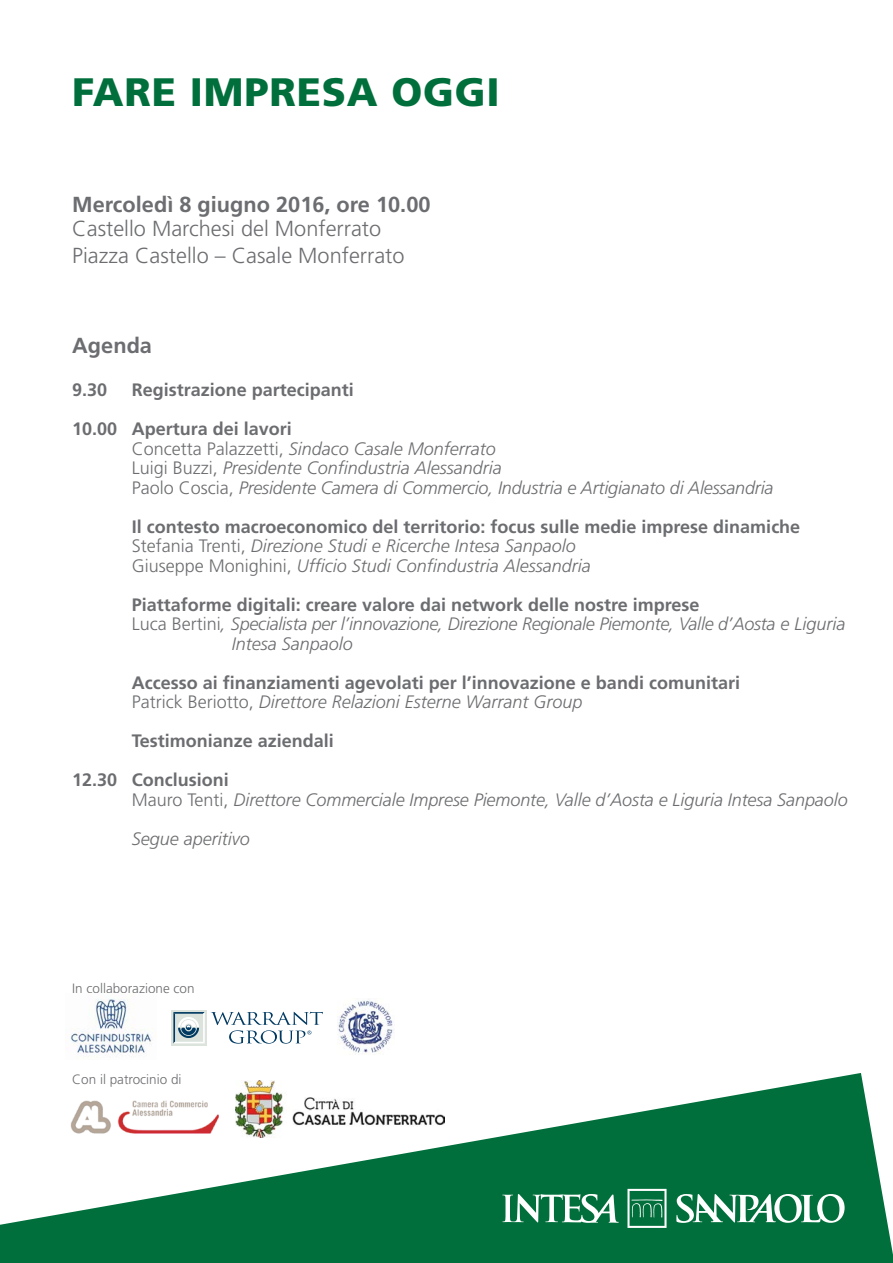
<style>
.page{position:relative;width:893px;height:1263px;background:#fff}
.page>*{position:absolute;margin:0;border:0;box-sizing:border-box;transform-origin:0 0}
.t1{font:900 39.75px "Frutiger";letter-spacing:.02em;color:#006f3c}
.t2{font:300 21.75px/26.4px "Frutiger";color:#6c6d70}
.t3{font:700 21.75px "Frutiger";color:#6c6d70}
.t4{font:italic 300 18px/19.5px "Frutiger";letter-spacing:-.005em;color:#6c6d70}
.t5{font:700 18px/39px "Frutiger";color:#6c6d70}
.t6{font:300 13.5px "Frutiger";color:#6c6d70}
.s1{font-style:normal}
.s2{font-weight:700;font-style:normal}
.s3{font-weight:300}
.s4{font-weight:300;font-style:italic}
</style>
<div class="page">
<svg style="left:0;top:1073px;width:893px;height:190px;fill:#006f3c"></svg>
<svg style="left:676px;top:1194px;width:169px;height:29px"></svg>
<svg style="left:502px;top:1194px;width:117px;height:29px"></svg>
<svg style="left:627px;top:1189px;width:40px;height:39px;background:#42946e"></svg>
<img style="left:338px;top:998px;width:56px;height:57px">
<img style="left:67px;top:1087px;width:157px;height:58px">
<img style="left:66px;top:999px;width:88px;height:59px">
<div style="left:171px;top:1010px;width:36px;height:36px;background:linear-gradient(to right,#dbe3dc,#dbe3dc)"></div>
<svg style="left:173px;top:1012px;width:32px;height:31px"></svg>
<svg style="left:211px;top:1012px;width:112px;height:32px"></svg>
<img style="left:235px;top:1080px;width:210px;height:57px">
<h1 class="t1" style="left:72px;top:68px;width:429px">FARE IMPRESA OGGI</h1>
<p class="t3" style="left:72px;top:192px;width:360px">Mercoledì 8 giugno 2016, ore 10.00</p>
<p class="t2" style="left:72px;top:216px;width:334px">Castello Marchesi del Monferrato<br>Piazza Castello – Casale Monferrato</p>
<p class="t3" style="left:72px;top:333px;width:81px">Agenda</p>
<p class="t5" style="left:72px;top:370px;width:37px">9.30</p>
<p class="t5" style="left:72px;top:370px;width:283px;text-indent:60px">Registrazione partecipanti<br>10.00 Apertura dei lavori</p>
<p class="t4" style="left:132px;top:439px;width:643px"><span class="s1">Concetta Palazzetti,</span> Sindaco Casale Monferrato<br><span class="s1">Luigi Buzzi,</span> Presidente Confindustria Alessandria<br><span class="s1">Paolo Coscia,</span> Presidente Camera di Commercio, Industria e Artigianato di Alessandria</p>
<p class="t4" style="left:132px;top:517px;width:670px"><span class="s2">Il contesto macroeconomico del territorio: focus sulle medie imprese dinamiche<br></span><span class="s1">Stefania Trenti,</span> Direzione Studi e Ricerche Intesa Sanpaolo<br><span class="s1">Giuseppe Monighini,</span> Ufficio Studi Confindustria Alessandria</p>
<p class="t5" style="left:132px;top:585px;width:569px">Piattaforme digitali: creare valore dai network delle nostre imprese</p>
<p class="t4" style="left:132px;top:614px;width:715px"><span class="s1">Luca Bertini</span>, Specialista per l’innovazione, Direzione Regionale Piemonte, Valle d’Aosta e Liguria</p>
<p class="t4" style="left:232px;top:634px;width:123px">Intesa Sanpaolo</p>
<p class="t5" style="left:132px;top:673px;width:610px;line-height:19.5px">Accesso ai finanziamenti agevolati per l’innovazione e bandi comunitari<br><span class="s3">Patrick Beriotto,</span> <span class="s4">Direttore Relazioni Esterne Warrant Group</span></p>
<p class="t5" style="left:72px;top:721px;width:263px;text-indent:60px">Testimonianze aziendali<br>12.30 Conclusioni</p>
<p class="t4" style="left:132px;top:780px;width:717px;line-height:39px"><span class="s1">Mauro Tenti,</span> Direttore Commerciale Imprese Piemonte, Valle d’Aosta e Liguria Intesa Sanpaolo<br>Segue aperitivo</p>
<p class="t6" style="left:72px;top:981px;width:124px">In collaborazione con</p>
<p class="t6" style="left:72px;top:1072px;width:111px">Con il patrocinio di</p>
</div>
